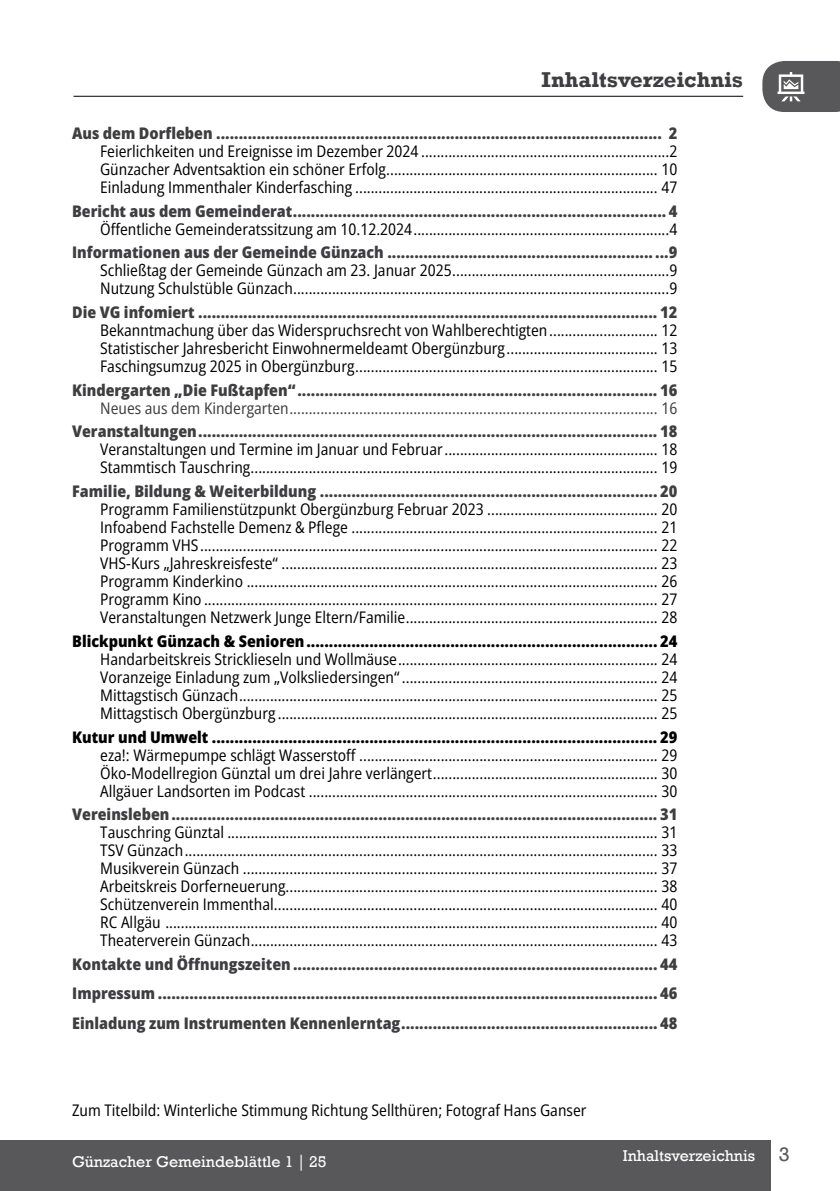
<style>
.page{position:relative;width:840px;height:1191px;background:#fff}
.page>*{position:absolute;margin:0;border:0;box-sizing:border-box;transform-origin:0 0}
.t1{font:700 22px "Rockwell";color:#3e3d40}
.t2{font:20px "Rockwell";color:#58585a}
.t3{font:semi-condensed 16px/18px "Open Sans";color:#000;text-align:justify}
.t4{font:800 semi-condensed 16px/29.4px "Open Sans";color:#3e3d40;text-align:justify}
.t5{font:800 semi-condensed 16px "Open Sans";color:#000}
.t6{font:semi-condensed 16px "Open Sans";color:#3e3d40}
.t7{font:16px "Rockwell";color:#fff}
.s1{font-family:"Open Sans";font-stretch:semi-condensed}
</style>
<div class="page">
<div style="left:0;top:1140px;width:770px;height:51px;background:#58585a"></div>
<hr style="left:73px;top:96px;width:669px;height:1px;background:#000">
<svg style="left:762px;top:61px;width:77px;height:51px"></svg>
<h1 class="t1" style="left:541px;top:67px;width:203px">Inhaltsverzeichnis</h1>
<p class="t4" style="left:72px;top:118px;width:606px">Aus dem Dorfleben ................................................................................................... 2</p>
<p class="t3" style="left:100px;top:142px;width:578px">Feierlichkeiten und Ereignisse im Dezember 2024 ................................................................2<br>Günzacher Adventsaktion ein schöner Erfolg...................................................................... 10<br>Einladung Immenthaler Kinderfasching .............................................................................. 47</p>
<p class="t4" style="left:72px;top:196px;width:606px">Bericht aus dem Gemeinderat................................................................................... 4</p>
<p class="t3" style="left:100px;top:219px;width:578px">Öffentliche Gemeinderatssitzung am 10.12.2024..................................................................4</p>
<p class="t4" style="left:72px;top:237px;width:606px">Informationen aus der Gemeinde Günzach ..............................................................9</p>
<p class="t3" style="left:100px;top:261px;width:578px">Schließtag der Gemeinde Günzach am 23. Januar 2025........................................................9<br>Nutzung Schulstüble Günzach.................................................................................................9</p>
<p class="t4" style="left:72px;top:297px;width:606px">Die VG infomiert ...................................................................................................... 12</p>
<p class="t3" style="left:100px;top:321px;width:578px">Bekanntmachung über das Widerspruchsrecht von Wahlberechtigten............................ 12<br>Statistischer Jahresbericht Einwohnermeldeamt Obergünzburg....................................... 13<br>Faschingsumzug 2025 in Obergünzburg.............................................................................. 15</p>
<p class="t4" style="left:72px;top:375px;width:606px">Kindergarten „Die Fußtapfen“................................................................................ 16</p>
<p class="t6" style="left:100px;top:397px;width:578px">Neues aus dem Kindergarten............................................................................................... 16</p>
<p class="t4" style="left:72px;top:416px;width:606px">Veranstaltungen...................................................................................................... 18</p>
<p class="t3" style="left:100px;top:440px;width:578px">Veranstaltungen und Termine im Januar und Februar....................................................... 18<br>Stammtisch Tauschring......................................................................................................... 19</p>
<p class="t4" style="left:72px;top:476px;width:606px">Familie, Bildung &amp; Weiterbildung ........................................................................... 20</p>
<p class="t3" style="left:100px;top:500px;width:578px">Programm Familienstützpunkt Obergünzburg Februar 2023 ............................................ 20<br>Infoabend Fachstelle Demenz &amp; Pflege ............................................................................... 21<br>Programm VHS...................................................................................................................... 22<br>VHS-Kurs „Jahreskreisfeste“ ................................................................................................. 23<br>Programm Kinderkino .......................................................................................................... 26<br>Programm Kino ..................................................................................................................... 27<br>Veranstaltungen Netzwerk Junge Eltern/Familie................................................................. 28</p>
<p class="t5" style="left:72px;top:630px;width:606px">Blickpunkt Günzach &amp; Senioren.............................................................................. 24</p>
<p class="t3" style="left:100px;top:649px;width:578px">Handarbeitskreis Stricklieseln und Wollmäuse................................................................... 24<br>Voranzeige Einladung zum „Volksliedersingen“.................................................................. 24<br>Mittagstisch Günzach............................................................................................................ 25<br>Mittagstisch Obergünzburg .................................................................................................. 25</p>
<p class="t5" style="left:72px;top:726px;width:606px">Kutur und Umwelt ................................................................................................... 29</p>
<p class="t3" style="left:100px;top:745px;width:578px">eza!: Wärmepumpe schlägt Wasserstoff ............................................................................. 29<br>Öko-Modellregion Günztal um drei Jahre verlängert.......................................................... 30<br>Allgäuer Landsorten im Podcast .......................................................................................... 30</p>
<p class="t4" style="left:72px;top:799px;width:606px">Vereinsleben............................................................................................................ 31</p>
<p class="t3" style="left:100px;top:823px;width:578px">Tauschring Günztal ............................................................................................................... 31<br>TSV Günzach.......................................................................................................................... 33<br>Musikverein Günzach ........................................................................................................... 37<br>Arbeitskreis Dorferneuerung................................................................................................ 38<br>Schützenverein Immenthal................................................................................................... 40<br>RC Allgäu ............................................................................................................................... 40<br>Theaterverein Günzach......................................................................................................... 43</p>
<p class="t4" style="left:72px;top:949px;width:606px">Kontakte und Öffnungszeiten................................................................................. 44<br>Impressum ............................................................................................................... 46<br>Einladung zum Instrumenten Kennenlerntag......................................................... 48</p>
<p class="t3" style="left:72px;top:1100px;width:515px">Zum Titelbild: Winterliche Stimmung Richtung Sellthüren; Fotograf Hans Ganser</p>
<p class="t7" style="left:72px;top:1152px;width:256px">Günzacher Gemeindeblättle 1 <span class="s1">|</span> 25</p>
<p class="t7" style="left:622px;top:1146px;width:134px">Inhaltsverzeichnis</p>
<p class="t2" style="left:778px;top:1143px;width:12px">3</p>
</div>
